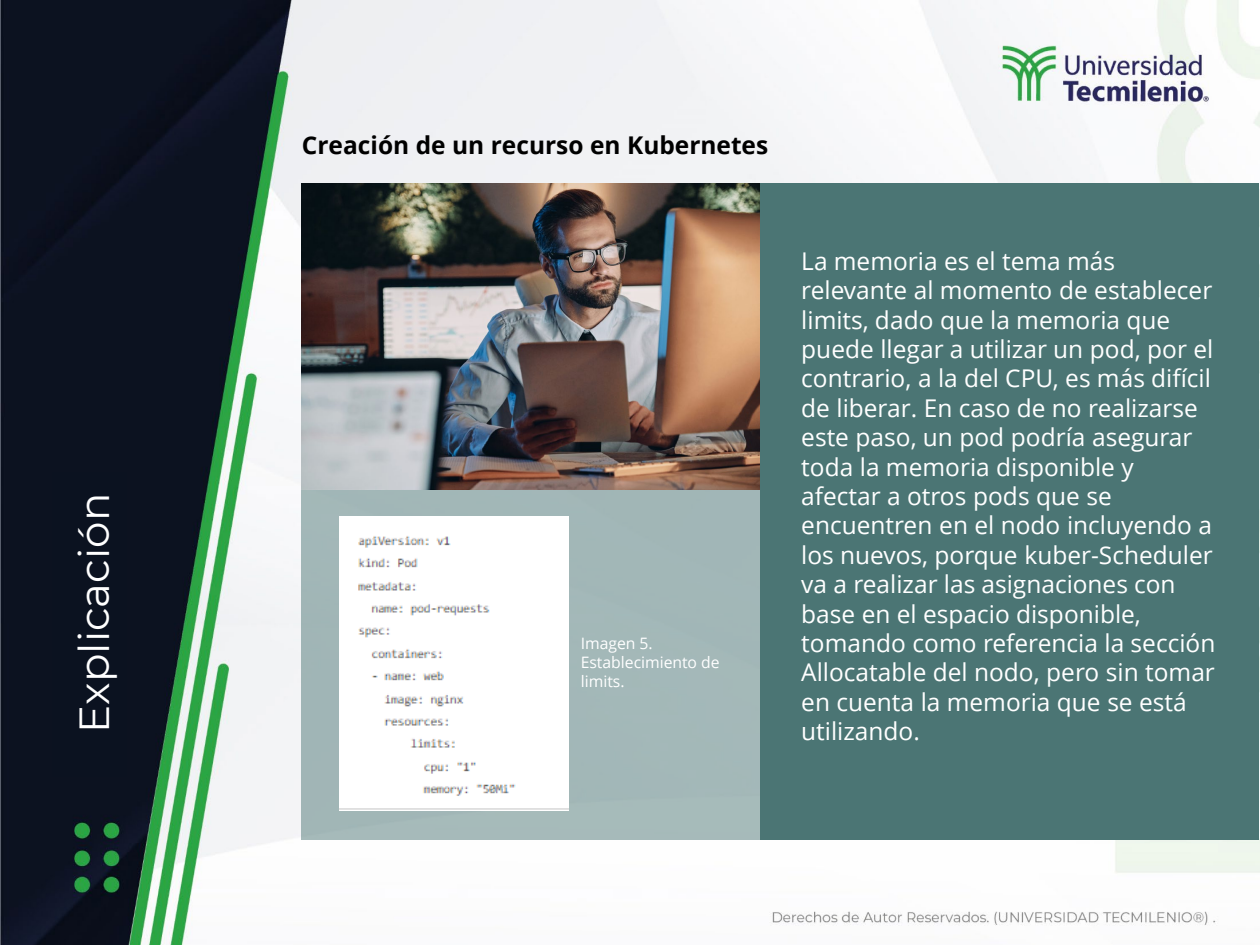
<style>
.page{position:relative;width:1260px;height:945px;background:#fff}
.page>*{position:absolute;margin:0;border:0;box-sizing:border-box;transform-origin:0 0}
.t1{font:42px "Montserrat";color:#fff}
.t2{font:24.5px/29.4px "Open Sans";color:#fff}
.t3{font:700 24.5px "Open Sans";color:#000}
.t4{font:15.75px/18.9px "Open Sans";color:#fff}
</style>
<div class="page">
<img style="left:0;top:0;width:1260px;height:945px">
<div style="left:52px;top:472px;width:75px;height:305px;background:#0b1220"></div>
<div style="left:760px;top:183px;width:498px;height:657px;background:#4b7574"></div>
<div style="left:302px;top:183px;width:458px;height:657px;background:#a2b7b8"></div>
<img style="left:339px;top:517px;width:229px;height:294px">
<img style="left:302px;top:183px;width:458px;height:306px">
<h1 class="t1" style="left:65px;top:733px;width:241px;rotate:-90deg">Explicación</h1>
<p class="t3" style="left:302px;top:128px;width:468px">Creación de un recurso en Kubernetes</p>
<p class="t4" style="left:581px;top:634px;width:140px">Imagen 5.<br>Establecimiento de limits.</p>
<p class="t2" style="left:801px;top:245px;width:416px">La memoria es el tema más relevante al momento de establecer limits, dado que la memoria que puede llegar a utilizar un pod, por el contrario, a la del CPU, es más difícil de liberar. En caso de no realizarse este paso, un pod podría asegurar toda la memoria disponible y afectar a otros pods que se encuentren en el nodo incluyendo a los nuevos, porque kuber-Scheduler va a realizar las asignaciones con base en el espacio disponible, tomando como referencia la sección<br>Allocatable del nodo, pero sin tomar en cuenta la memoria que se está utilizando.</p>
</div>
